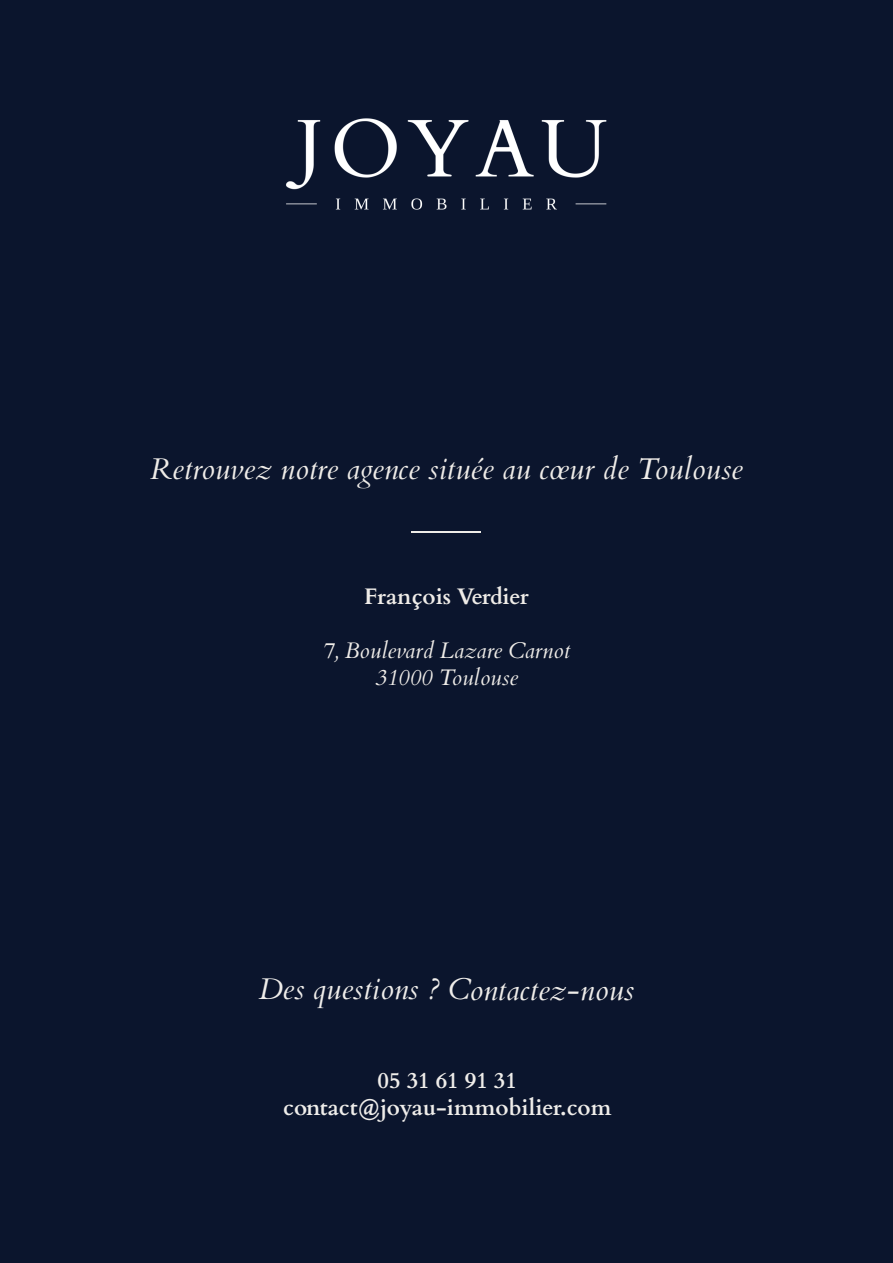
<style>
.page{position:relative;width:893px;height:1263px;background:#0b152d}
.page>*{position:absolute;margin:0;border:0;box-sizing:border-box;transform-origin:0 0}
.t1{font:italic 30px "Cardo";color:#efece8}
.t2{font:italic 30px "Cardo";color:#efedea}
.t3{font:700 22.5px "Cardo";color:#efedea}
.t4{font:italic 22.5px "Cardo";color:#efece8}
.t5{font:700 22.5px "Cardo";color:#efece8}
</style>
<div class="page">
<img style="left:286px;top:118px;width:321px;height:92px">
<hr style="left:412px;top:531px;width:69px;height:1px;background:#efece8">
<p class="t1" style="left:150px;top:451px;width:594px">Retrouvez notre agence située au cœur de Toulouse</p>
<p class="t5" style="left:364px;top:578px;width:166px">François Verdier</p>
<p class="t4" style="left:323px;top:637px;width:249px">7, Boulevard Lazare Carnot</p>
<p class="t4" style="left:375px;top:664px;width:145px">31000 Toulouse</p>
<p class="t2" style="left:259px;top:971px;width:377px">Des questions ? Contactez-nous</p>
<p class="t3" style="left:378px;top:1062px;width:141px">05 31 61 91 31</p>
<p class="t3" style="left:283px;top:1089px;width:330px">contact@joyau-immobilier.com</p>
</div>
